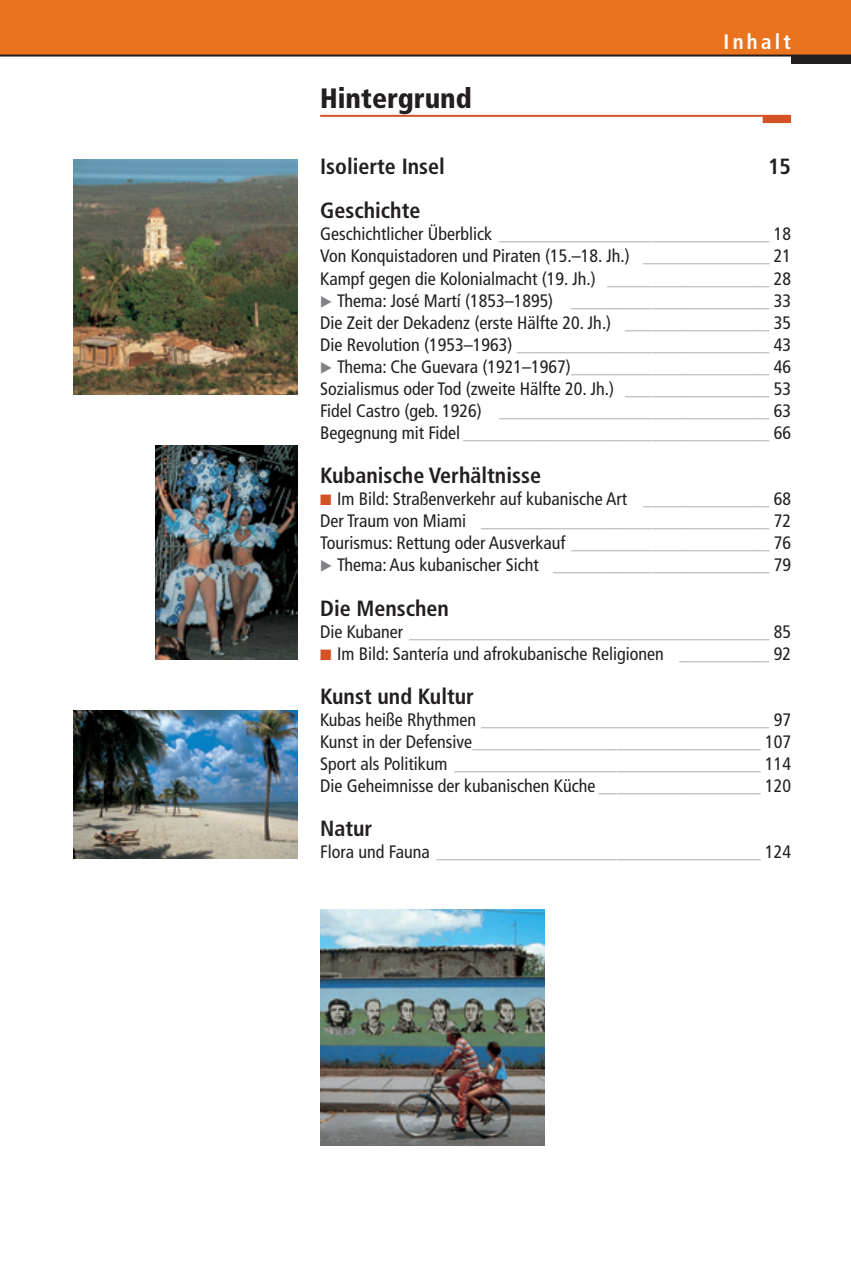
<style>
.page{position:relative;width:851px;height:1265px;background:#fff}
.page>*{position:absolute;margin:0;border:0;box-sizing:border-box;transform-origin:0 0}
.t1{font:900 condensed 28px "Frutiger TIS";color:#231f20}
.t2{font:700 condensed 22px "Frutiger TIS";color:#231f20}
.t3{font:700 condensed 21px "Frutiger TIS";letter-spacing:.155em;color:#fff}
.t4{font:condensed 18px/22px "Frutiger TIS";color:#231f20;text-align:justify}
.t5{font:condensed 18px/22px "Frutiger TIS";color:#a8a9ad;text-align:justify}
.s1{color:#a8a9ad}
.s2{font-family:"European Pi Three";font-stretch:normal;font-size:15px;color:#808285}
.s3{color:#d35325}
.s4{color:#231f20}
</style>
<div class="page">
<div style="left:0;top:0;width:850px;height:56px;background:#e9731e"></div>
<hr style="left:0;top:55px;width:850px;height:2px;background:#231f20">
<div style="left:790px;top:56px;width:60px;height:8px;background:#231f20"></div>
<hr style="left:320px;top:115px;width:470px;height:2px;background:#d35325">
<div style="left:762px;top:115px;width:28px;height:8px;background:#d35325"></div>
<img style="left:73px;top:159px;width:224px;height:236px">
<img style="left:73px;top:710px;width:224px;height:148px">
<img style="left:320px;top:909px;width:224px;height:235px">
<img style="left:156px;top:446px;width:141px;height:213px">
<h1 class="t1" style="left:320px;top:86px;width:153px">Hintergrund</h1>
<p class="t3" style="left:723px;top:33px;width:69px">Inhalt</p>
<p class="t2" style="left:320px;top:157px;width:126px">Isolierte Insel</p>
<p class="t2" style="left:768px;top:157px;width:24px">15</p>
<p class="t2" style="left:320px;top:201px;width:102px">Geschichte</p>
<p class="t4" style="left:320px;top:224px;width:472px">Geschichtlicher Überblick <span class="s1">______________________________</span> 18<br>Von Konquistadoren und Piraten (15.–18. Jh.) <span class="s1">______________</span> 21<br>Kampf gegen die Kolonialmacht (19. Jh.) <span class="s1">__________________</span> 28</p>
<p class="t4" style="left:320px;top:291px;width:472px"><span class="s2">-</span> Thema: José Martí (1853–1895) <span class="s1">______________________</span> 33<br>Die Zeit der Dekadenz (erste Hälfte 20. Jh.) <span class="s1">________________</span> 35<br>Die Revolution (1953–1963) <span class="s1">____________________________</span> 43</p>
<p class="t4" style="left:320px;top:357px;width:472px"><span class="s2">-</span> Thema: Che Guevara (1921–1967)<span class="s1">______________________</span> 46<br>Sozialismus oder Tod (zweite Hälfte 20. Jh.) <span class="s1">________________</span> 53<br>Fidel Castro (geb. 1926) <span class="s1">______________________________</span> 63<br>Begegnung mit Fidel <span class="s1">__________________________________</span> 66</p>
<p class="t2" style="left:320px;top:466px;width:222px">Kubanische Verhältnisse</p>
<p class="t4" style="left:320px;top:489px;width:472px"><span class="s3">■</span> Im Bild: Straßenverkehr auf kubanische Art <span class="s1">______________</span> 68<br>Der Traum von Miami <span class="s1">________________________________</span> 72<br>Tourismus: Rettung oder Ausverkauf <span class="s1">______________________</span> 76</p>
<p class="t4" style="left:320px;top:555px;width:472px"><span class="s2">-</span> Thema: Aus kubanischer Sicht <span class="s1">________________________</span> 79</p>
<p class="t2" style="left:320px;top:598px;width:130px">Die Menschen</p>
<p class="t5" style="left:320px;top:621px;width:472px"><span class="s4">Die Kubaner</span> ________________________________________ <span class="s4">85</span></p>
<p class="t4" style="left:320px;top:643px;width:472px"><span class="s3">■</span> Im Bild: Santería und afrokubanische Religionen <span class="s1">__________</span> 92</p>
<p class="t2" style="left:320px;top:686px;width:155px">Kunst und Kultur</p>
<p class="t5" style="left:320px;top:710px;width:472px"><span class="s4">Kubas heiße Rhythmen</span> ________________________________ <span class="s4">97<br>Kunst in der Defensive</span>________________________________ <span class="s4">107<br>Sport als Politikum</span> __________________________________ <span class="s4">114<br>Die Geheimnisse der kubanischen Küche</span> __________________ <span class="s4">120</span></p>
<p class="t2" style="left:320px;top:819px;width:54px">Natur</p>
<p class="t5" style="left:320px;top:842px;width:472px"><span class="s4">Flora und Fauna</span> ____________________________________ <span class="s4">124</span></p>
</div>
